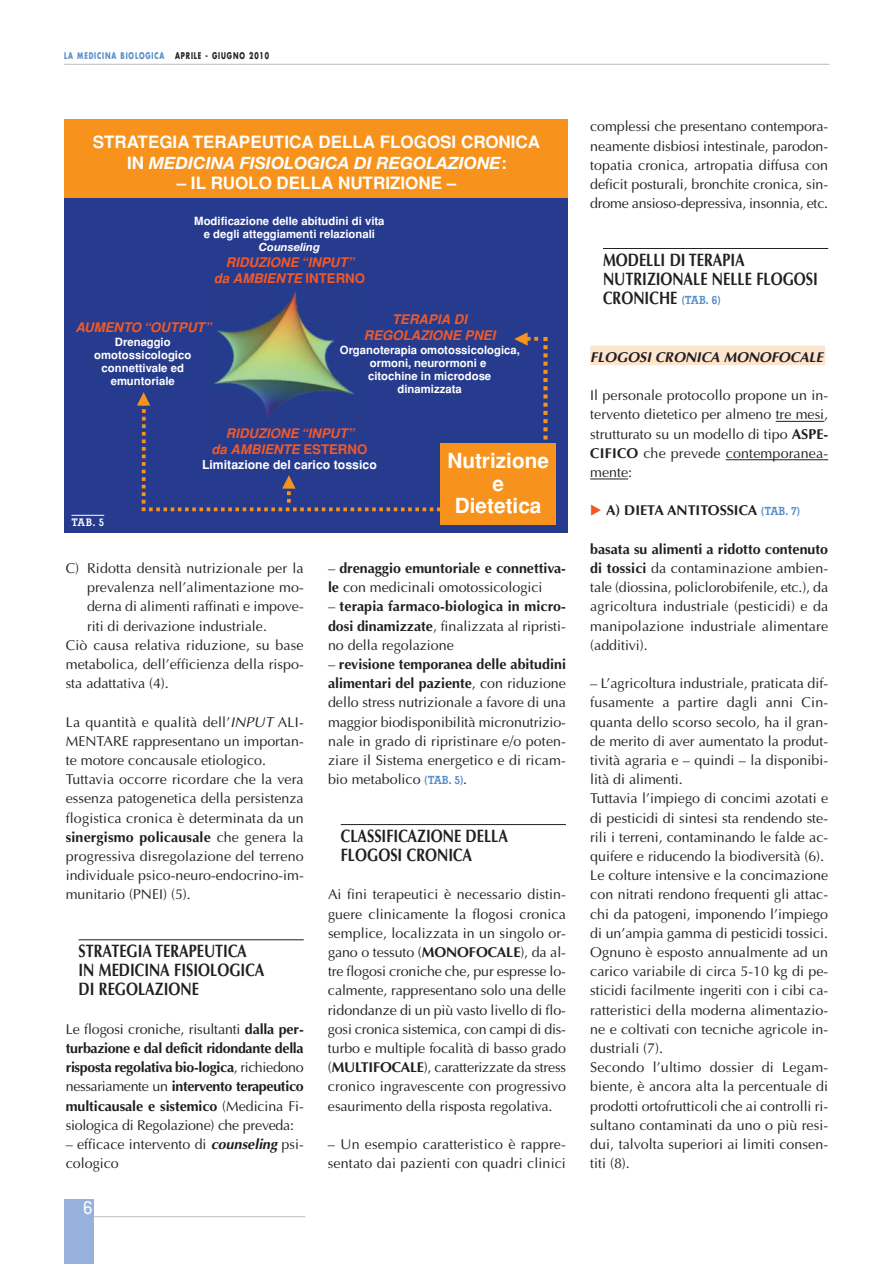
<style>
.page{position:relative;width:894px;height:1264px;background:#fff}
.page>*{position:absolute;margin:0;border:0;box-sizing:border-box;transform-origin:0 0}
.t1{font:700 20.85px/22.6px "Helvetica";color:#fff;text-align:center}
.t2{font:700 18px/19.2px "Optima";color:#231f20;scale:.8 1}
.t3{font:500 18px "Memphis";color:#fff}
.t4{font:700 16.95px "Helvetica";color:#fff}
.t5{font:italic 700 16.95px "Helvetica Neue";color:#fff}
.t6{font:14.25px/19.2px "Optima";color:#231f20;text-align:justify}
.t7{font:700 14.25px/19.2px "Optima";color:#231f20;text-align:justify}
.t8{font:italic 700 14.25px "Optima";color:#231f20}
.t9{font:italic 700 13.2px/15.9px "Helvetica";color:#f15929;text-align:center}
.t10{font:700 12.3px "Helvetica";color:#fff}
.t11{font:700 11.4px/13.2px "Helvetica";color:#fff;text-align:center}
.t12{font:italic 700 11.4px "Helvetica Neue";color:#fff}
.t13{font:700 10.5px "Memphis";color:#fff}
.t14{font:700 9px "Futura";letter-spacing:.135em;color:#568cc9;scale:.7 1}
.s1{color:#231f20}
.s2{font-family:"Helvetica";font-style:normal}
.s3{font-style:normal}
.s4{font-style:italic}
.s5{font-weight:700}
.s6{font-weight:400}
.s7{font-weight:700;font-style:italic}
.s8{font-family:"Memphis";font-weight:700;font-size:11.25px;color:#568cc9}
.s9{font-family:"Memphis";font-size:11.25px;color:#568cc9}
</style>
<div class="page">
<hr style="left:79px;top:939px;width:225px;height:1px;background:#231f20">
<hr style="left:86px;top:1216px;width:219px;height:1px;background:#bcbdc0">
<div style="left:64px;top:1200px;width:30px;height:64px;background:#96b1dc"></div>
<hr style="left:64px;top:64px;width:766px;height:1px;background:#bcbdc0">
<hr style="left:341px;top:824px;width:225px;height:1px;background:#231f20">
<hr style="left:603px;top:248px;width:225px;height:1px;background:#231f20">
<div style="left:590px;top:346px;width:235px;height:19px;background:#fee5cd"></div>
<hr style="left:776px;top:421px;width:48px;height:1px;background:#231f20">
<hr style="left:726px;top:459px;width:97px;height:1px;background:#231f20">
<hr style="left:590px;top:479px;width:38px;height:1px;background:#231f20">
<div style="left:64px;top:120px;width:503px;height:413px;background:#263b8d"></div>
<img style="left:214px;top:292px;width:138px;height:100px">
<div style="left:440px;top:443px;width:116px;height:82px;background:#f7931d"></div>
<div style="left:64px;top:120px;width:503px;height:78px;background:#f7931d"></div>
<svg style="left:137px;top:392px;width:303px;height:119px"></svg>
<svg style="left:514px;top:332px;width:33px;height:108px"></svg>
<hr style="left:71px;top:515px;width:33px;height:1px;background:#fff">
<p class="t14" style="left:64px;top:52px;width:294px">LA MEDICINA BIOLOGICA <span class="s1">APRILE - GIUGNO 2010</span></p>
<p class="t4" style="left:93px;top:132px;width:449px">STRATEGIA TERAPEUTICA DELLA FLOGOSI CRONICA</p>
<p class="t5" style="left:127px;top:156px;width:381px"><span class="s2">IN</span> MEDICINA FISIOLOGICA DI REGOLAZIONE<span class="s2">:</span></p>
<p class="t4" style="left:177px;top:173px;width:281px">– IL RUOLO DELLA NUTRIZIONE –</p>
<p class="t11" style="left:194px;top:214px;width:192px">Modificazione delle abitudini di vita e degli atteggiamenti relazionali</p>
<p class="t12" style="left:259px;top:243px;width:63px">Counseling</p>
<p class="t9" style="left:214px;top:255px;width:153px">RIDUZIONE “INPUT”<br>da AMBIENTE <span class="s3">INTERNO</span></p>
<p class="t9" style="left:75px;top:320px;width:137px">AUMENTO “OUTPUT”</p>
<p class="t11" style="left:94px;top:335px;width:99px">Drenaggio omotossicologico connettivale ed emuntoriale</p>
<p class="t9" style="left:364px;top:312px;width:133px">TERAPIA DI<br>REGOLAZIONE PNEI</p>
<p class="t11" style="left:340px;top:343px;width:182px">Organoterapia omotossicologica, ormoni, neurormoni e<br>citochine in microdose dinamizzata</p>
<p class="t9" style="left:211px;top:426px;width:157px">RIDUZIONE “INPUT”<br>da AMBIENTE <span class="s3">ESTERNO</span></p>
<p class="t10" style="left:202px;top:458px;width:176px">Limitazione del carico tossico</p>
<h1 class="t1" style="left:447px;top:449px;width:103px">Nutrizione e<br>Dietetica</h1>
<p class="t13" style="left:71px;top:519px;width:34px">TAB. 5</p>
<p class="t6" style="left:66px;top:558px;width:239px">C) Ridotta densità nutrizionale per la</p>
<p class="t6" style="left:87px;top:578px;width:218px">prevalenza nell’alimentazione mo-</p>
<p class="t6" style="left:87px;top:597px;width:218px">derna di alimenti raffinati e impove-</p>
<p class="t6" style="left:87px;top:616px;width:181px">riti di derivazione industriale.</p>
<p class="t6" style="left:66px;top:635px;width:239px">Ciò causa relativa riduzione, su base</p>
<p class="t6" style="left:66px;top:654px;width:239px">metabolica, dell’efficienza della rispo-</p>
<p class="t6" style="left:66px;top:674px;width:105px">sta adattativa (4).</p>
<p class="t6" style="left:66px;top:712px;width:239px;text-align:left">La quantità e qualità dell’<span class="s4">INPUT</span> ALI-MENTARE rappresentano un importan&shy;te motore concausale etiologico.<br>Tuttavia occorre ricordare che la vera essenza patogenetica della persistenza flogistica cronica è determinata da un <span class="s5">sinergismo policausale</span> che genera la progressiva disregolazione del terreno individuale psico-neuro-endocrino-im&shy;munitario (PNEI) (5).</p>
<p class="t2" style="left:79px;top:941px;width:234px">STRATEGIA TERAPEUTICA<br>IN MEDICINA FISIOLOGICA<br>DI REGOLAZIONE</p>
<p class="t7" style="left:66px;top:1019px;width:239px"><span class="s6">Le flogosi croniche, risultanti</span> dalla per&shy;turbazione e dal deficit ridondante della risposta regolativa bio-logica<span class="s6">, richiedono nessariamente un</span> intervento terapeutico multicausale e sistemico <span class="s6">(Medicina Fi&shy;siologica di Regolazione) che preveda:</span></p>
<p class="t6" style="left:66px;top:1134px;width:239px">– efficace intervento di <span class="s7">counseling</span> psi&shy;cologico</p>
<p class="t3" style="left:84px;top:1201px;width:10px">6</p>
<p class="t7" style="left:328px;top:558px;width:239px"><span class="s6">–</span> drenaggio emuntoriale e connettiva&shy;le <span class="s6">con medicinali omotossicologici</span></p>
<p class="t7" style="left:328px;top:597px;width:239px"><span class="s6">–</span> terapia farmaco-biologica in micro&shy;dosi dinamizzate<span class="s6">, finalizzata al ripristi&shy;no della regolazione</span></p>
<p class="t6" style="left:328px;top:654px;width:239px">– <span class="s5">revisione temporanea delle abitudini alimentari del paziente</span>, con riduzione dello stress nutrizionale a favore di una maggior biodisponibilità micronutrizio&shy;nale in grado di ripristinare e/o poten&shy;ziare il Sistema energetico e di ricam&shy;bio metabolico <span class="s8">(TAB. 5)</span>.</p>
<p class="t2" style="left:341px;top:826px;width:211px">CLASSIFICAZIONE DELLA<br>FLOGOSI CRONICA</p>
<p class="t6" style="left:328px;top:885px;width:239px">Ai fini terapeutici è necessario distin&shy;guere clinicamente la flogosi cronica semplice, localizzata in un singolo or&shy;gano o tessuto (<span class="s5">MONOFOCALE</span>), da al&shy;tre flogosi croniche che, pur espresse lo&shy;calmente, rappresentano solo una delle ridondanze di un più vasto livello di flo&shy;gosi cronica sistemica, con campi di dis&shy;turbo e multiple focalità di basso grado (<span class="s5">MULTIFOCALE</span>), caratterizzate da stress cronico ingravescente con progressivo esaurimento della risposta regolativa.</p>
<p class="t6" style="left:328px;top:1134px;width:239px">– Un esempio caratteristico è rappre&shy;sentato dai pazienti con quadri clinici</p>
<p class="t6" style="left:590px;top:117px;width:239px">complessi che presentano contempora&shy;neamente disbiosi intestinale, parodon&shy;topatia cronica, artropatia diffusa con deficit posturali, bronchite cronica, sin&shy;drome ansioso-depressiva, insonnia, etc.</p>
<p class="t2" style="left:603px;top:250px;width:270px">MODELLI DI TERAPIA<br>NUTRIZIONALE NELLE FLOGOSI<br>CRONICHE <span class="s9">(TAB. 6)</span></p>
<p class="t8" style="left:590px;top:348px;width:234px">FLOGOSI CRONICA MONOFOCALE</p>
<p class="t6" style="left:590px;top:386px;width:239px">Il personale protocollo propone un in&shy;tervento dietetico per almeno tre mesi, strutturato su un modello di tipo <span class="s5">ASPE-CIFICO</span> che prevede contemporanea&shy;mente:</p>
<p class="t7" style="left:606px;top:501px;width:195px">A) DIETA ANTITOSSICA <span class="s9">(TAB. 7)</span></p>
<p class="t6" style="left:590px;top:539px;width:239px"><span class="s5">basata su alimenti a ridotto contenuto di tossici</span> da contaminazione ambien&shy;tale (diossina, policlorobifenile, etc.), da agricoltura industriale (pesticidi) e da manipolazione industriale alimentare (additivi).</p>
<p class="t6" style="left:590px;top:674px;width:239px;text-align:left">– L’agricoltura industriale, praticata dif&shy;fusamente a partire dagli anni Cin&shy;quanta dello scorso secolo, ha il gran&shy;de merito di aver aumentato la produt&shy;tività agraria e – quindi – la disponibi&shy;lità di alimenti.<br>Tuttavia l’impiego di concimi azotati e di pesticidi di sintesi sta rendendo ste&shy;rili i terreni, contaminando le falde ac&shy;quifere e riducendo la biodiversità (6).<br>Le colture intensive e la concimazione con nitrati rendono frequenti gli attac&shy;chi da patogeni, imponendo l’impiego di un’ampia gamma di pesticidi tossici.<br>Ognuno è esposto annualmente ad un carico variabile di circa 5-10 kg di pe&shy;sticidi facilmente ingeriti con i cibi ca&shy;ratteristici della moderna alimentazio&shy;ne e coltivati con tecniche agricole in&shy;dustriali (7).<br>Secondo l’ultimo dossier di Legam&shy;biente, è ancora alta la percentuale di prodotti ortofrutticoli che ai controlli ri&shy;sultano contaminati da uno o più resi&shy;dui, talvolta superiori ai limiti consen&shy;titi (8).</p>
</div>
